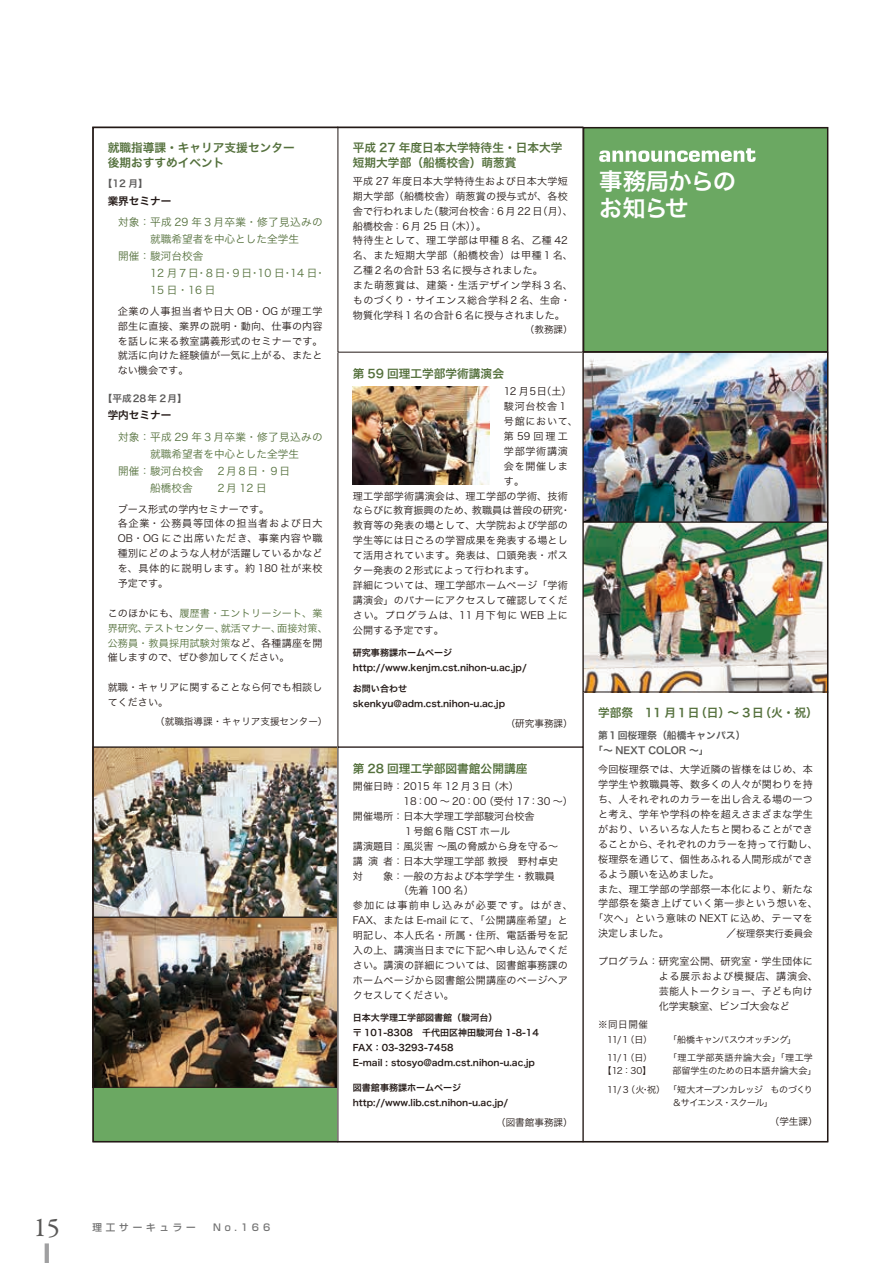
<style>
.page{position:relative;width:893px;height:1263px;background:#fff}
.page>*{position:absolute;margin:0;border:0;box-sizing:border-box;transform-origin:0 0}
.t1{font:27.15px "Garamond Premr Pro";color:#595857}
.t2{font:23.4px/26.5px "Hira Kaku Pro N W6";letter-spacing:-.04em;color:#fff}
.t3{font:11.7px/14.9px "Hira Kaku Pro N W6";color:#54703c}
.t4{font:10.65px "Hira Kaku Pro N W3";color:#54703c}
.t5{font:10.65px "Hira Kaku Pro N W3";letter-spacing:.035em;color:#54703c}
.t6{font:10.65px "Hira Kaku Pro N W6";color:#231916}
.t7{font:10.05px/14.9px "Hira Kaku Pro N W3";letter-spacing:.015em;color:#231916}
.t8{font:10.05px/14.9px "Hira Kaku Pro N W3";letter-spacing:.04em;color:#231916}
.t9{font:10.05px/14.9px "Hira Kaku Pro N W3";letter-spacing:.015em;color:#54703c}
.t10{font:10.05px "Hira Kaku Pro N W3";letter-spacing:.075em;color:#231916}
.t11{font:10.05px "Hira Kaku Pro N W3";letter-spacing:.105em;color:#231916}
.t12{font:9.9px/14.9px "Hira Kaku Pro N W6";color:#595857}
.t13{font:9.6px "Hira Kaku Pro N W3";color:#231916}
.t14{font:500 9.6px "Shin Go Pro";letter-spacing:.4em;color:#727272}
.t15{font:9.6px "Hira Kaku Pro N W6";letter-spacing:.065em;color:#595857}
.t16{font:9px/14.9px "Hira Kaku Pro N W6";color:#231916}
.t17{font:9px/18px "Hira Kaku Pro N W3";letter-spacing:-.03em;color:#231916}
.t18{font:9px "Hira Kaku Pro N W3";letter-spacing:.045em;color:#231916}
.t19{font:9px "Hira Kaku Pro N W3";letter-spacing:-.05em;color:#231916}
.t20{font:9px "Hira Kaku Pro N W3";letter-spacing:-.075em;color:#231916}
.s1{color:#231916}
.s2{font-size:10.05px}
</style>
<div class="page">
<hr style="left:45px;top:1243px;width:4px;height:20px;background:#a0a0a1">
<img style="left:92px;top:126px;width:737px;height:1017px">
<p class="t3" style="left:108px;top:140px;width:189px">就職指導課・キャリア支援センター後期おすすめイベント</p>
<p class="t15" style="left:103px;top:174px;width:46px">【12 月】</p>
<p class="t6" style="left:108px;top:191px;width:65px">業界セミナー</p>
<p class="t5" style="left:108px;top:212px;width:217px">　対象：平成 29 年３月卒業・修了見込みの</p>
<p class="t4" style="left:150px;top:229px;width:150px">就職希望者を中心とした全学生</p>
<p class="t4" style="left:108px;top:246px;width:97px">　開催：駿河台校舎</p>
<p class="t4" style="left:150px;top:263px;width:177px">12 月７日・８日・９日・10 日・14 日・</p>
<p class="t4" style="left:150px;top:280px;width:77px">15 日・16 日　</p>
<p class="t7" style="left:118px;top:303px;width:206px;text-align:justify">企業の人事担当者や日大 OB・OG が理工学部生に直接、業界の説明・動向、仕事の内容を話しに来る教室講義形式のセミナーです。就活に向けた経験値が一気に上がる、またとない機会です。</p>
<p class="t15" style="left:103px;top:389px;width:85px">【平成28年 2月】</p>
<p class="t6" style="left:108px;top:406px;width:65px">学内セミナー</p>
<p class="t5" style="left:108px;top:427px;width:217px">　対象：平成 29 年３月卒業・修了見込みの</p>
<p class="t4" style="left:150px;top:444px;width:150px">就職希望者を中心とした全学生</p>
<p class="t4" style="left:108px;top:461px;width:184px">　開催：駿河台校舎 ２月８日・９日</p>
<p class="t4" style="left:150px;top:478px;width:44px">船橋校舎</p>
<p class="t4" style="left:216px;top:478px;width:53px">２月 12 日</p>
<p class="t8" style="left:118px;top:501px;width:206px">ブース形式の学内セミナーです。<br>各企業・公務員等団体の担当者および日大<br>OB・OG にご出席いただき、事業内容や職種別にどのような人材が活躍しているかなどを、具体的に説明します。約 180 社が来校予定です。</p>
<p class="t9" style="left:108px;top:605px;width:222px"><span class="s1">このほかにも、</span>履歴書・エントリーシート、業界研究、テストセンター、就活マナー、面接対策、公務員・教員採用試験対策<span class="s1">など、各種講座を開催しますので、ぜひ参加してください。</span></p>
<p class="t7" style="left:108px;top:679px;width:216px">就職・キャリアに関することなら何でも相談してください。</p>
<p class="t13" style="left:155px;top:712px;width:174px">（就職指導課・キャリア支援センター）</p>
<p class="t3" style="left:353px;top:140px;width:211px">平成 27 年度日本大学特待生・日本大学短期大学部（船橋校舎）萌葱賞</p>
<p class="t7" style="left:353px;top:173px;width:222px">平成 27 年度日本大学特待生および日本大学短期大学部（船橋校舎）萌葱賞の授与式が、各校舎で行われました（駿河台校舎：６月 22 日（月）、船橋校舎：６月 25 日（木））。<br>特待生として、理工学部は甲種８名、乙種 42名、また短期大学部（船橋校舎）は甲種１名、乙種２名の合計 53 名に授与されました。<br>また萌葱賞は、建築・生活デザイン学科３名、ものづくり・サイエンス総合学科２名、生命・物質化学科１名の合計６名に授与されました。</p>
<p class="t13" style="left:525px;top:321px;width:49px">（教務課）</p>
<p class="t3" style="left:353px;top:365px;width:153px">第 59 回理工学部学術講演会</p>
<p class="t7" style="left:504px;top:383px;width:69px">12 月５日（土）</p>
<p class="t7" style="left:504px;top:398px;width:66px">駿河台校舎１</p>
<p class="t7" style="left:504px;top:413px;width:76px">号館において、</p>
<p class="t7" style="left:504px;top:428px;width:66px">第59回理工</p>
<p class="t7" style="left:504px;top:443px;width:66px">学部学術講演</p>
<p class="t7" style="left:504px;top:458px;width:66px">会を開催しま</p>
<p class="t7" style="left:504px;top:473px;width:22px">す。</p>
<p class="t7" style="left:353px;top:488px;width:216px">理工学部学術講演会は、理工学部の学術、技術</p>
<p class="t7" style="left:353px;top:503px;width:219px">ならびに教育振興のため、教職員は普段の研究・</p>
<p class="t7" style="left:353px;top:517px;width:216px">教育等の発表の場として、大学院および学部の</p>
<p class="t7" style="left:353px;top:532px;width:217px">学生等には日ごろの学習成果を発表する場とし</p>
<p class="t7" style="left:353px;top:547px;width:216px">て活用されています。発表は、口頭発表・ポス</p>
<p class="t7" style="left:353px;top:562px;width:183px">ター発表の２形式によって行われます。</p>
<p class="t7" style="left:353px;top:577px;width:216px">詳細については、理工学部ホームページ「学術</p>
<p class="t7" style="left:353px;top:592px;width:217px">講演会」のバナーにアクセスして確認してくだ</p>
<p class="t10" style="left:353px;top:606px;width:217px">さい。プログラムは、11 月下旬に WEB 上に</p>
<p class="t7" style="left:353px;top:622px;width:92px">公開する予定です。</p>
<p class="t16" style="left:353px;top:645px;width:175px">研究事務課ホームページhttp://www.kenjm.cst.nihon-u.ac.jp/</p>
<p class="t16" style="left:353px;top:681px;width:154px">お問い合わせskenkyu@adm.cst.nihon-u.ac.jp</p>
<p class="t13" style="left:506px;top:714px;width:68px">（研究事務課）</p>
<p class="t3" style="left:353px;top:760px;width:176px">第 28 回理工学部図書館公開講座</p>
<p class="t7" style="left:353px;top:778px;width:168px">開催日時：2015 年 12 月３日（木）</p>
<p class="t7" style="left:353px;top:793px;width:222px">　　　　　18：00 ～ 20：00（受付 17：30 ～）</p>
<p class="t7" style="left:353px;top:808px;width:183px">開催場所：日本大学理工学部駿河台校舎</p>
<p class="t7" style="left:403px;top:823px;width:108px">１号館６階 CST ホール</p>
<p class="t7" style="left:353px;top:838px;width:206px">講演題目：風災害 〜風の脅威から身を守る〜</p>
<p class="t7" style="left:353px;top:853px;width:207px">講演者：日本大学理工学部教授　野村卓史</p>
<p class="t7" style="left:353px;top:868px;width:203px">対　　象：一般の方および本学学生・教職員</p>
<p class="t7" style="left:398px;top:882px;width:77px">（先着 100 名）</p>
<p class="t11" style="left:353px;top:897px;width:221px">参加には事前申し込みが必要です。はがき、</p>
<p class="t7" style="left:353px;top:912px;width:217px">FAX、または E-mail にて、「公開講座希望」と</p>
<p class="t7" style="left:353px;top:927px;width:216px">明記し、本人氏名・所属・住所、電話番号を記</p>
<p class="t7" style="left:353px;top:942px;width:216px">入の上、講演当日までに下記へ申し込んでくだ</p>
<p class="t7" style="left:353px;top:957px;width:216px">さい。講演の詳細については、図書館事務課の</p>
<p class="t7" style="left:353px;top:972px;width:217px">ホームページから図書館公開講座のページへア</p>
<p class="t7" style="left:353px;top:987px;width:102px">クセスしてください。</p>
<p class="t16" style="left:353px;top:1010px;width:187px">日本大学理工学部図書館（駿河台）<br>〒 101-8308　千代田区神田駿河台 1-8-14<br>FAX：03-3293-7458<br>E-mail : stosyo@adm.cst.nihon-u.ac.jp</p>
<p class="t16" style="left:353px;top:1080px;width:157px">図書館事務課ホームページhttp://www.lib.cst.nihon-u.ac.jp/</p>
<p class="t13" style="left:496px;top:1113px;width:78px">（図書館事務課）</p>
<h2 class="t2" style="left:599px;top:167px;width:138px">事務局からのお知らせ</h2>
<p class="t3" style="left:598px;top:705px;width:221px">学部祭　11 月１日（日）～３日（火・祝）</p>
<p class="t12" style="left:593px;top:728px;width:159px;text-indent:5px">第１回桜理祭（船橋キャンパス）　「〜 NEXT COLOR ～」</p>
<p class="t7" style="left:598px;top:761px;width:216px">今回桜理祭では、大学近隣の皆様をはじめ、本</p>
<p class="t7" style="left:598px;top:776px;width:216px">学学生や教職員等、数多くの人々が関わりを持</p>
<p class="t7" style="left:598px;top:791px;width:216px">ち、人それぞれのカラーを出し合える場の一つ</p>
<p class="t7" style="left:598px;top:806px;width:216px">と考え、学年や学科の枠を超えさまざまな学生</p>
<p class="t7" style="left:598px;top:821px;width:216px">がおり、いろいろな人たちと関わることができ</p>
<p class="t7" style="left:598px;top:836px;width:221px">ることから、それぞれのカラーを持って行動し、</p>
<p class="t7" style="left:598px;top:851px;width:216px">桜理祭を通じて、個性あふれる人間形成ができ</p>
<p class="t7" style="left:598px;top:866px;width:123px">るよう願いを込めました。</p>
<p class="t7" style="left:598px;top:881px;width:216px">また、理工学部の学部祭一本化により、新たな</p>
<p class="t8" style="left:598px;top:895px;width:221px">学部祭を築き上げていく第一歩という想いを、</p>
<p class="t7" style="left:593px;top:910px;width:221px">「次へ」という意味の NEXT に込め、テーマを</p>
<p class="t7" style="left:598px;top:925px;width:72px">決定しました。</p>
<p class="t13" style="left:726px;top:925px;width:88px"><span class="s2">／</span>桜理祭実行委員会</p>
<p class="t7" style="left:659px;top:953px;width:161px;text-indent:-61px">プログラム：研究室公開、研究室・学生団体による展示および模擬店、講演会、芸能人トークショー、子ども向け化学実験室、ビンゴ大会など</p>
<p class="t13" style="left:598px;top:1016px;width:51px">※同日開催</p>
<p class="t17" style="left:598px;top:1029px;width:56px">　11/1（日）</p>
<p class="t19" style="left:668px;top:1031px;width:130px">「船橋キャンパスウオッチング」</p>
<p class="t17" style="left:598px;top:1048px;width:56px">　11/1（日）</p>
<p class="t18" style="left:668px;top:1049px;width:146px">「理工学部英語弁論大会」「理工学</p>
<p class="t17" style="left:598px;top:1061px;width:55px">　【12：30】</p>
<p class="t17" style="left:598px;top:1061px;width:220px;text-indent:74px">部留学生のための日本語弁論大会」　11/ 3（火・祝） 「短大オープンカレッジ ものづくり</p>
<p class="t20" style="left:672px;top:1095px;width:102px">＆サイエンス・スクール」</p>
<p class="t13" style="left:770px;top:1113px;width:49px">（学生課）</p>
<h1 class="t1" style="left:34px;top:1211px;width:28px">15</h1>
<p class="t14" style="left:92px;top:1219px;width:179px">理工サーキュラー　No.166</p>
</div>
